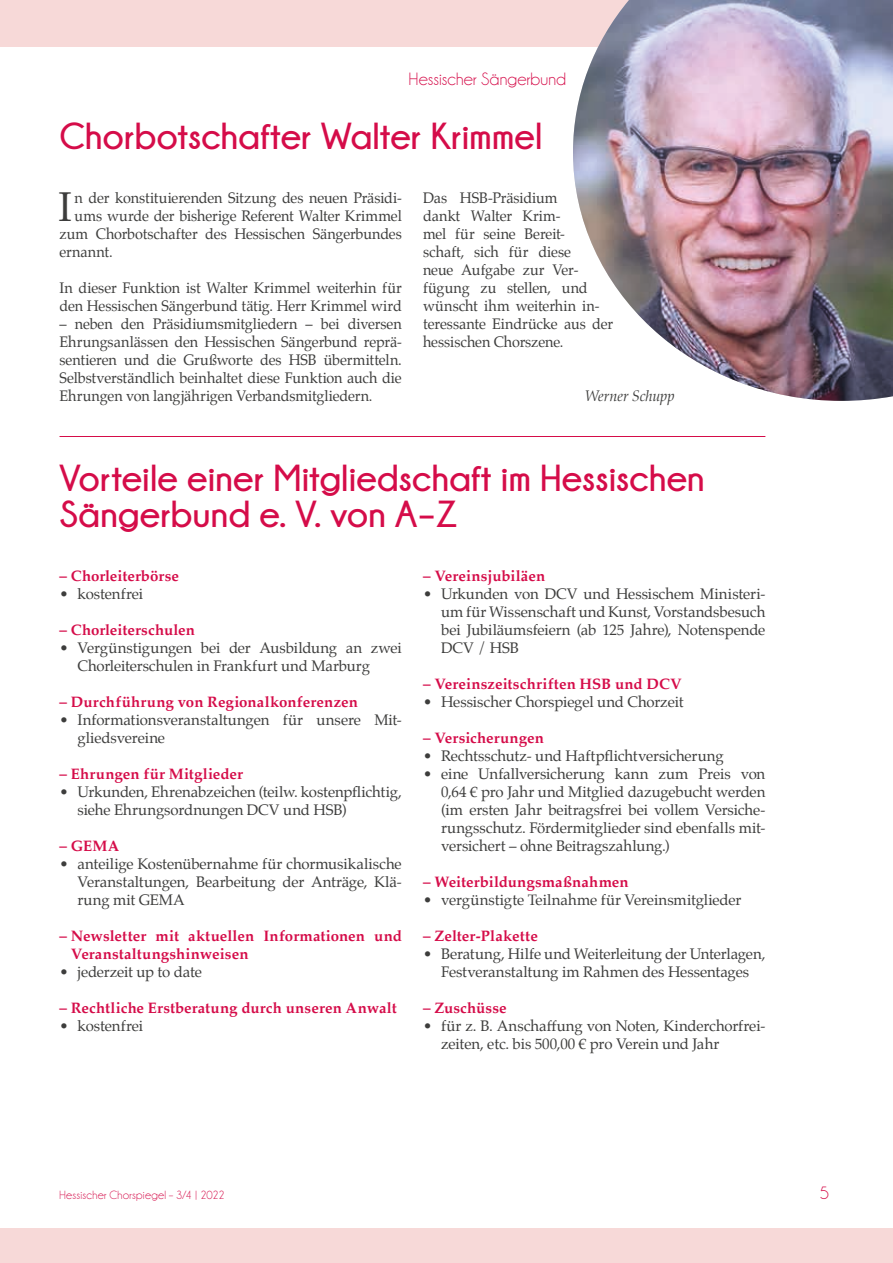
<style>
.page{position:relative;width:893px;height:1263px;background:#fff}
.page>*{position:absolute;margin:0;border:0;box-sizing:border-box;transform-origin:0 0}
.t1{font:40.8px "Palatino";color:#3d3d3c}
.t2{font:700 37.5px/36px "Champagne&Limousines";letter-spacing:.005em;color:#d50c49}
.t3{font:18px "Champagne&Limousines";letter-spacing:.01em;color:#d50c49}
.t4{font:15px/18px "Palatino";letter-spacing:-.01em;color:#3d3d3c}
.t5{font:15px/18px "Palatino";letter-spacing:-.01em;color:#3d3d3c;scale:.96 1}
.t6{font:700 15px/18px "Palatino";letter-spacing:.01em;color:#d50c49}
.t7{font:italic 15px "Palatino";letter-spacing:-.01em;color:#3d3d3c;scale:.96 1}
.t8{font:12px "Champagne&Limousines";letter-spacing:.02em;color:#d50c49}
</style>
<div class="page">
<div style="left:0;top:0;width:893px;height:47px;background:#f7d9d8"></div>
<div style="left:0;top:1229px;width:893px;height:34px;background:#f7d9d8"></div>
<img style="left:573px;top:0;width:320px;height:401px">
<hr style="left:60px;top:436px;width:705px;height:1px;background:#d50c49">
<p class="t3" style="left:409px;top:70px;width:159px">Hessischer Sängerbund</p>
<h2 class="t2" style="left:60px;top:117px;width:484px">Chorbotschafter Walter Krimmel</h2>
<h1 class="t1" style="left:59px;top:173px;width:15px">I</h1>
<p class="t5" style="left:75px;top:189px;width:342px">n der konstituierenden Sitzung des neuen Präsidi-</p>
<p class="t5" style="left:75px;top:207px;width:342px">ums wurde der bisherige Referent Walter Krimmel</p>
<p class="t5" style="left:60px;top:225px;width:358px">zum Chorbotschafter des Hessischen Sängerbundes</p>
<p class="t5" style="left:60px;top:243px;width:57px">ernannt.</p>
<p class="t5" style="left:60px;top:279px;width:358px">In dieser Funktion ist Walter Krimmel weiterhin für den Hessischen Sängerbund tätig. Herr Krimmel wird</p>
<p class="t5" style="left:60px;top:315px;width:358px;text-align:justify">– neben den Präsidiumsmitgliedern – bei diversen Ehrungsanlässen den Hessischen Sängerbund reprä&shy;sentieren und die Grußworte des HSB übermitteln.<br>Selbstverständlich beinhaltet diese Funktion auch die Ehrungen von langjährigen Verbandsmitgliedern.</p>
<p class="t5" style="left:423px;top:189px;width:199px">Das HSB-Präsidium<br>dankt Walter Krim-<br>mel für seine Bereit-<br>schaft, sich für diese<br>neue Aufgabe zur Ver&shy;fügung zu stellen, und wünscht ihm weiterhin in&shy;teressante Eindrücke aus der hessischen Chorszene.</p>
<p class="t7" style="left:585px;top:383px;width:95px">Werner Schupp</p>
<h2 class="t2" style="left:60px;top:459px;width:647px">Vorteile einer Mitgliedschaft im Hessischen<br>Sängerbund e. V. von A–Z</h2>
<p class="t6" style="left:60px;top:566px;width:121px">– Chorleiterbörse</p>
<p class="t4" style="left:60px;top:585px;width:85px">• kostenfrei</p>
<p class="t6" style="left:60px;top:620px;width:137px">– Chorleiterschulen</p>
<p class="t4" style="left:78px;top:639px;width:326px;text-indent:-18px">• Vergünstigungen bei der Ausbildung an zwei<br>Chorleiterschulen in Frankfurt und Marburg</p>
<p class="t6" style="left:60px;top:692px;width:300px">– Durchführung von Regionalkonferenzen</p>
<p class="t4" style="left:78px;top:711px;width:326px;text-indent:-18px">• Informationsveranstaltungen für unsere Mit&shy;gliedsvereine</p>
<p class="t6" style="left:60px;top:764px;width:185px">– Ehrungen für Mitglieder</p>
<p class="t4" style="left:78px;top:783px;width:326px;text-indent:-18px">• Urkunden, Ehrenabzeichen (teilw. kostenpflichtig, siehe Ehrungsordnungen DCV und HSB)</p>
<p class="t6" style="left:60px;top:836px;width:62px">– GEMA</p>
<p class="t4" style="left:78px;top:855px;width:326px;text-align:justify;text-indent:-18px">• anteilige Kostenübernahme für chormusikalische Veranstaltungen, Bearbeitung der Anträge, Klä&shy;rung mit GEMA</p>
<p class="t6" style="left:71px;top:926px;width:333px;text-indent:-11px">– Newsletter mit aktuellen Informationen und<br>Veranstaltungshinweisen</p>
<p class="t4" style="left:60px;top:963px;width:144px">• jederzeit up to date</p>
<p class="t6" style="left:60px;top:998px;width:339px">– Rechtliche Erstberatung durch unseren Anwalt</p>
<p class="t4" style="left:60px;top:1017px;width:85px">• kostenfrei</p>
<p class="t6" style="left:423px;top:566px;width:124px">– Vereinsjubiläen</p>
<p class="t4" style="left:441px;top:585px;width:326px;text-align:justify;text-indent:-18px">• Urkunden von DCV und Hessischem Ministeri&shy;um für Wissenschaft und Kunst, Vorstandsbesuch bei Jubiläumsfeiern (ab 125 Jahre), Notenspende DCV / HSB</p>
<p class="t6" style="left:423px;top:674px;width:260px">– Vereinszeitschriften HSB und DCV</p>
<p class="t4" style="left:423px;top:693px;width:262px">• Hessischer Chorspiegel und Chorzeit</p>
<p class="t6" style="left:423px;top:728px;width:122px">– Versicherungen</p>
<p class="t4" style="left:423px;top:747px;width:302px">• Rechtsschutz- und Haftpflichtversicherung</p>
<p class="t4" style="left:441px;top:765px;width:326px;text-align:justify;text-indent:-18px">• eine Unfallversicherung kann zum Preis von 0,64 € pro Jahr und Mitglied dazugebucht werden (im ersten Jahr beitragsfrei bei vollem Versiche&shy;rungsschutz. Fördermitglieder sind ebenfalls mit&shy;versichert – ohne Beitragszahlung.)</p>
<p class="t6" style="left:423px;top:872px;width:207px">– Weiterbildungsmaßnahmen</p>
<p class="t4" style="left:423px;top:891px;width:320px">• vergünstigte Teilnahme für Vereinsmitglieder</p>
<p class="t6" style="left:423px;top:926px;width:116px">– Zelter-Plakette</p>
<p class="t4" style="left:423px;top:945px;width:344px;text-align:center">• Beratung, Hilfe und Weiterleitung der Unterlagen,<br>Festveranstaltung im Rahmen des Hessentages</p>
<p class="t6" style="left:423px;top:998px;width:85px">– Zuschüsse</p>
<p class="t4" style="left:441px;top:1017px;width:326px;text-indent:-18px">• für z. B. Anschaffung von Noten, Kinderchorfrei&shy;zeiten, etc. bis 500,00 € pro Verein und Jahr</p>
<p class="t8" style="left:60px;top:1189px;width:167px">Hessischer Chorspiegel – 3/4 | 2022</p>
<p class="t3" style="left:820px;top:1184px;width:11px">5</p>
</div>
